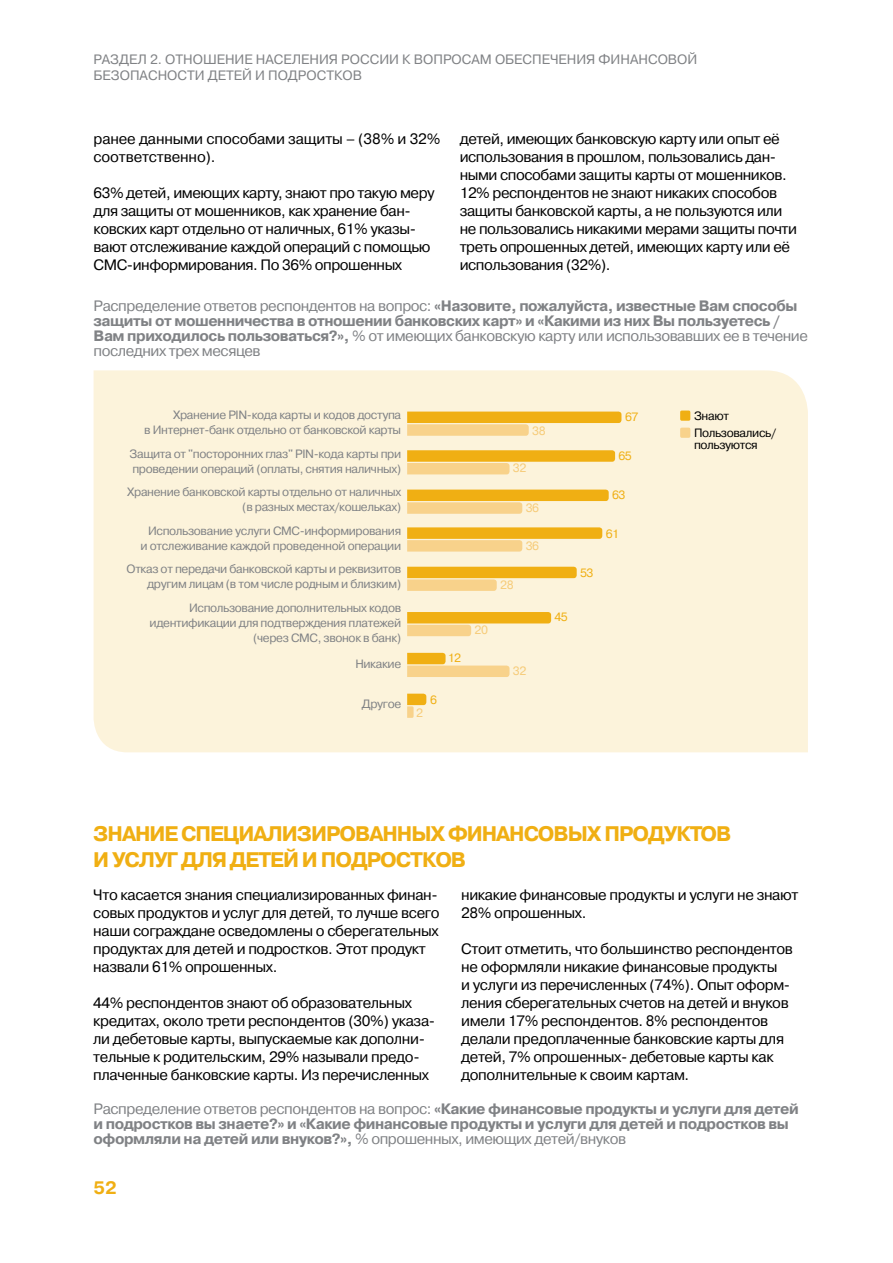
<style>
.page{position:relative;width:893px;height:1263px;background:#fff}
.page>*{position:absolute;margin:0;border:0;box-sizing:border-box;transform-origin:0 0}
.t1{font:700 21px/25.2px "Pragmatica C";letter-spacing:-.05em;color:#f0af13}
.t2{font:700 18px "Pragmatica C";color:#f0af13}
.t3{font:15px/18px "Pragmatica C";letter-spacing:-.025em;color:#000}
.t4{font:700 15px/15px "Pragmatica C";letter-spacing:-.03em;color:#808285}
.t5{font:13.5px/16.2px "Pragmatica C";color:#808285}
.t6{font:12px/15px "Pragmatica C";letter-spacing:-.03em;color:#808285;text-align:right}
.t7{font:12px/12px "Pragmatica C";letter-spacing:-.03em;color:#000}
.t8{font:12px "Pragmatica C";letter-spacing:-.03em;color:#f6cb78}
.t9{font:12px "Pragmatica C";letter-spacing:-.05em;color:#f0af13}
.s1{font-weight:400}
</style>
<div class="page">
<div style="left:94px;top:370px;width:714px;height:382px;background:#fcf3db"></div>
<svg style="left:407px;top:412px;width:214px;height:24px;background:#f5ca69"></svg>
<svg style="left:407px;top:450px;width:208px;height:24px;background:#f5cb69"></svg>
<svg style="left:407px;top:490px;width:202px;height:24px;background:#f5ca69"></svg>
<svg style="left:407px;top:527px;width:195px;height:25px;background:#f5ca69"></svg>
<svg style="left:407px;top:567px;width:170px;height:24px;background:#f5cb6a"></svg>
<svg style="left:407px;top:612px;width:144px;height:24px;background:#f5cb6b"></svg>
<svg style="left:407px;top:653px;width:102px;height:24px;background:#f7d791"></svg>
<svg style="left:407px;top:694px;width:19px;height:24px"></svg>
<div style="left:680px;top:410px;width:10px;height:11px;background:#f0af13;border-radius:2px"></div>
<div style="left:680px;top:428px;width:10px;height:10px;background:#f8d28b;border-radius:2px"></div>
<p class="t5" style="left:94px;top:51px;width:605px">РАЗДЕЛ 2. ОТНОШЕНИЕ НАСЕЛЕНИЯ РОССИИ К ВОПРОСАМ ОБЕСПЕЧЕНИЯ ФИНАНСОВОЙ<br>БЕЗОПАСНОСТИ ДЕТЕЙ И ПОДРОСТКОВ</p>
<p class="t3" style="left:94px;top:130px;width:348px">ранее данными способами защиты – (38% и 32% соответственно).</p>
<p class="t3" style="left:94px;top:184px;width:343px">63% детей, имеющих карту, знают про такую меру для защиты от мошенников, как хранение бан&shy;ковских карт отдельно от наличных, 61% указы&shy;вают отслеживание каждой операций с помощью СМС-информирования. По 36% опрошенных</p>
<p class="t3" style="left:460px;top:130px;width:339px">детей, имеющих банковскую карту или опыт её использования в прошлом, пользовались дан&shy;ными способами защиты карты от мошенников.<br>12% респондентов не знают никаких способов защиты банковской карты, а не пользуются или не пользовались никакими мерами защиты почти треть опрошенных детей, имеющих карту или её использования (32%).</p>
<p class="t4" style="left:94px;top:299px;width:716px"><span class="s1">Распределение ответов респондентов на вопрос:</span> «Назовите, пожалуйста, известные Вам способы защиты от мошенничества в отношении банковских карт» и «Какими из них Вы пользуетесь / Вам приходилось пользоваться?», <span class="s1">% от имеющих банковскую карту или использовавших ее в течение последних трех месяцев</span></p>
<p class="t6" style="left:144px;top:407px;width:258px">Хранение PIN-кода карты и кодов доступа<br>в Интернет-банк отдельно от банковской карты</p>
<p class="t6" style="left:129px;top:446px;width:273px;text-align:left">Защита от "посторонних глаз" PIN-кода карты при проведении операций (оплаты, снятия наличных)</p>
<p class="t6" style="left:127px;top:484px;width:275px">Хранение банковской карты отдельно от наличных (в разных местах/кошельках)</p>
<p class="t6" style="left:141px;top:523px;width:262px">Использование услуги СМС-информирования и отслеживание каждой проведенной операции</p>
<p class="t6" style="left:127px;top:561px;width:276px">Отказ от передачи банковской карты и реквизитов другим лицам (в том числе родным и близким)</p>
<p class="t6" style="left:150px;top:600px;width:253px">Использование дополнительных кодов идентификации для подтверждения платежей (через СМС, звонок в банк)</p>
<p class="t6" style="left:355px;top:656px;width:47px">Никакие</p>
<p class="t6" style="left:362px;top:697px;width:41px">Другое</p>
<p class="t9" style="left:448px;top:651px;width:15px">12</p>
<p class="t9" style="left:430px;top:693px;width:8px">6</p>
<p class="t8" style="left:416px;top:706px;width:8px">2</p>
<p class="t8" style="left:474px;top:623px;width:15px">20</p>
<p class="t8" style="left:532px;top:424px;width:15px">38</p>
<p class="t8" style="left:513px;top:461px;width:15px">32</p>
<p class="t8" style="left:500px;top:578px;width:15px">28</p>
<p class="t8" style="left:526px;top:501px;width:15px">36</p>
<p class="t8" style="left:526px;top:539px;width:15px">36</p>
<p class="t9" style="left:555px;top:610px;width:15px">45</p>
<p class="t8" style="left:513px;top:664px;width:15px">32</p>
<p class="t9" style="left:580px;top:566px;width:15px">53</p>
<p class="t9" style="left:625px;top:411px;width:15px">67</p>
<p class="t9" style="left:619px;top:449px;width:15px">65</p>
<p class="t9" style="left:612px;top:488px;width:15px">63</p>
<p class="t9" style="left:606px;top:527px;width:15px">61</p>
<p class="t7" style="left:694px;top:410px;width:37px">Знают</p>
<p class="t7" style="left:694px;top:426px;width:84px">Пользовались/ пользуются</p>
<p class="t1" style="left:93px;top:822px;width:640px">ЗНАНИЕ СПЕЦИАЛИЗИРОВАННЫХ ФИНАНСОВЫХ ПРОДУКТОВ<br>И УСЛУГ ДЛЯ ДЕТЕЙ И ПОДРОСТКОВ</p>
<p class="t3" style="left:93px;top:886px;width:348px">Что касается знания специализированных финан&shy;совых продуктов и услуг для детей, то лучше всего наши сограждане осведомлены о сберегательных продуктах для детей и подростков. Этот продукт назвали 61% опрошенных.</p>
<p class="t3" style="left:93px;top:994px;width:343px">44% респондентов знают об образовательных кредитах, около трети респондентов (30%) указа&shy;ли дебетовые карты, выпускаемые как дополни&shy;тельные к родительским, 29% называли предо&shy;плаченные банковские карты. Из перечисленных</p>
<p class="t3" style="left:461px;top:886px;width:339px">никакие финансовые продукты и услуги не знают<br>28% опрошенных.</p>
<p class="t3" style="left:461px;top:940px;width:333px">Стоит отметить, что большинство респондентов не оформляли никакие финансовые продукты<br>и услуги из перечисленных (74%). Опыт оформ&shy;ления сберегательных счетов на детей и внуков имели 17% респондентов. 8% респондентов делали предоплаченные банковские карты для детей, 7% опрошенных- дебетовые карты как дополнительные к своим картам.</p>
<p class="t4" style="left:94px;top:1102px;width:707px"><span class="s1">Распределение ответов респондентов на вопрос:</span> «Какие финансовые продукты и услуги для детей и подростков вы знаете?» и «Какие финансовые продукты и услуги для детей и подростков вы оформляли на детей или внуков?», <span class="s1">% опрошенных, имеющих детей/внуков</span></p>
<p class="t2" style="left:94px;top:1178px;width:25px">52</p>
</div>
